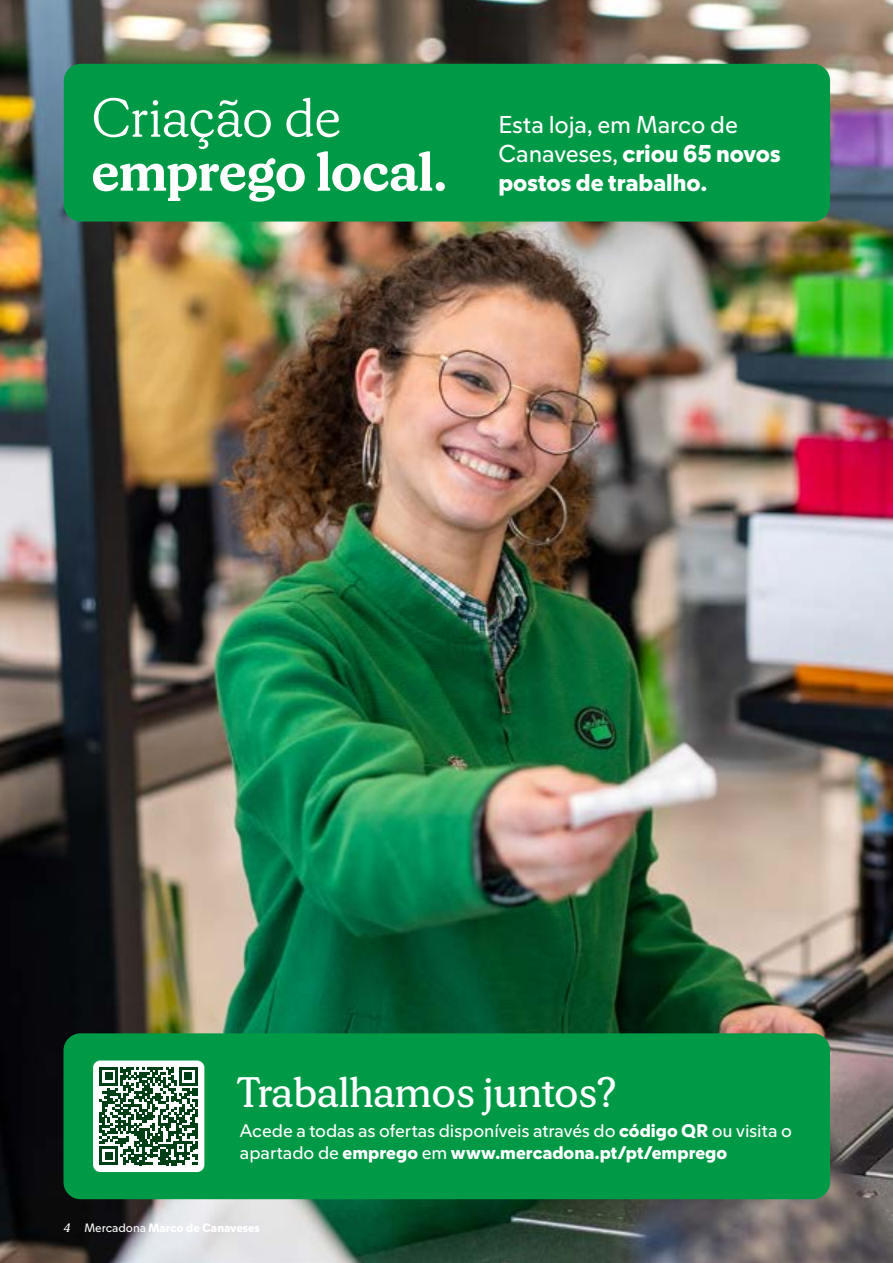
<style>
.page{position:relative;width:893px;height:1263px;background:#fff}
.page>*{position:absolute;margin:0;border:0;box-sizing:border-box;transform-origin:0 0}
.t1{font:700 54px "Mercadona Serif";letter-spacing:-.005em;color:#fff}
.t2{font:300 54px "Mercadona Serif";letter-spacing:-.01em;color:#fff}
.t3{font:42px "Mercadona Serif";color:#fff}
.t4{font:800 24px/28.8px "Mercadona Sans";color:#fff}
.t5{font:18px/21.6px "Mercadona Sans";color:#fff}
.t6{font:800 12px "Mercadona Sans";color:#fff}
.s1{font-weight:400}
.s2{font-weight:800}
.s3{font-family:"Mercadona Serif";font-weight:400;font-style:italic}
</style>
<div class="page">
<img style="left:0;top:0;width:893px;height:1263px">
<div style="left:64px;top:64px;width:766px;height:158px;background:#009a47;border-radius:17px"></div>
<div style="left:63px;top:1033px;width:767px;height:166px;background:#009a47;border-radius:17px"></div>
<div style="left:94px;top:1061px;width:109px;height:110px;background:#fff;border-radius:6px"></div>
<div style="left:93px;top:1060px;width:111px;height:112px;border:2px solid #fff;border-radius:6px"></div>
<svg style="left:99px;top:1067px;width:99px;height:98px"></svg>
<h1 class="t2" style="left:91px;top:79px;width:251px">Criação de</h1>
<h1 class="t1" style="left:91px;top:132px;width:357px">emprego local.</h1>
<h3 class="t4" style="left:498px;top:109px;width:284px"><span class="s1">Esta loja, em Marco de<br>Canaveses,</span> criou 65 novos postos de trabalho.</h3>
<h2 class="t3" style="left:237px;top:1062px;width:380px">Trabalhamos juntos?</h2>
<p class="t5" style="left:240px;top:1119px;width:553px">Acede a todas as ofertas disponíveis através do <span class="s2">código QR</span> ou visita o apartado de <span class="s2">emprego</span> em <span class="s2">www.mercadona.pt/pt/emprego</span></p>
<p class="t6" style="left:64px;top:1219px;width:197px"><span class="s3">4</span> <span class="s1">Mercadona</span> Marco de Canaveses</p>
</div>
